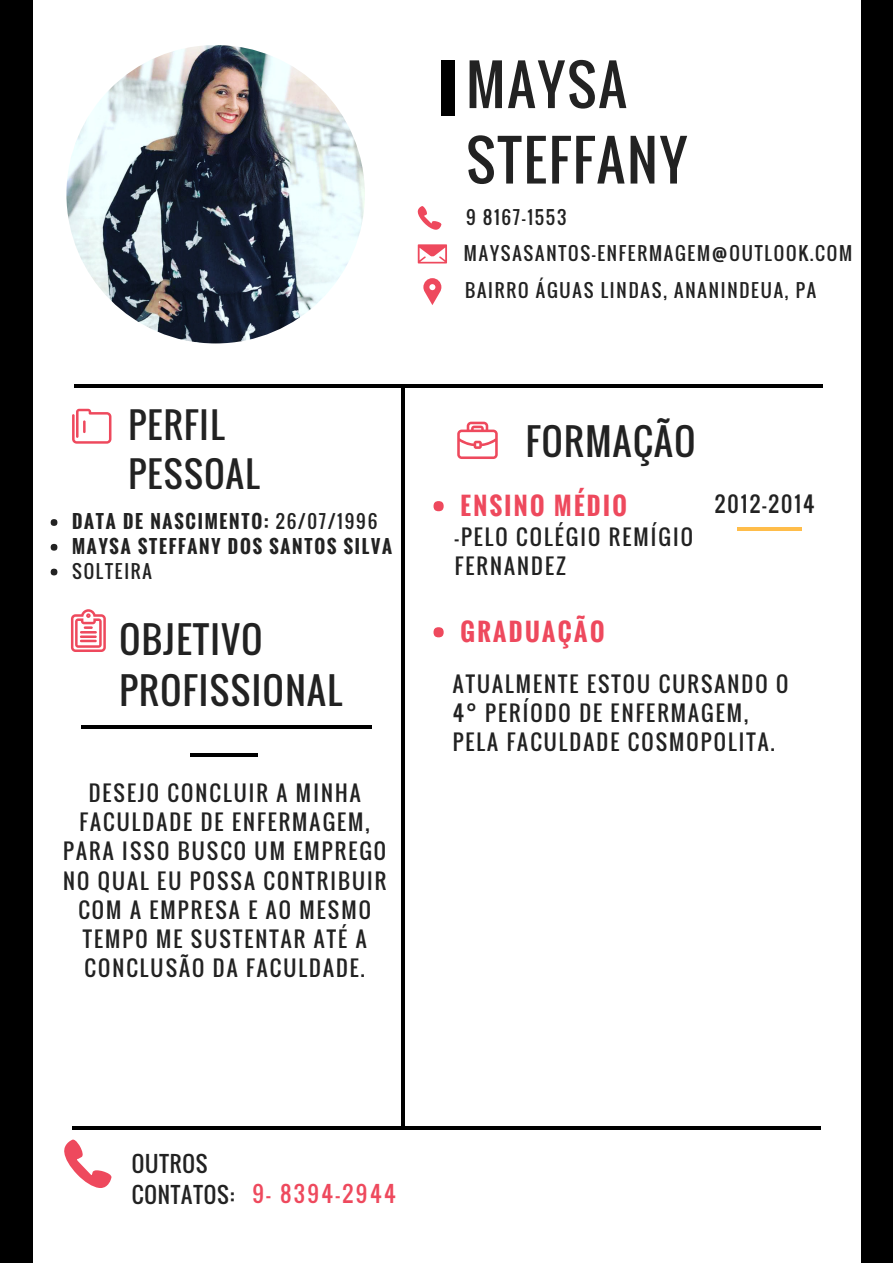
<style>
.page{position:relative;width:893px;height:1263px;background:#fff}
.page>*{position:absolute;margin:0;border:0;box-sizing:border-box;transform-origin:0 0}
.t1{font:54.6px/75.4px "Oswald";letter-spacing:.04em;color:#222}
.t2{font:36.3px/50.7px "Oswald";letter-spacing:.04em;color:#222}
.t3{font:35.1px/48.4px "Oswald";letter-spacing:.04em;color:#222}
.t4{font:700 24.3px "Oswald";letter-spacing:.1em;color:#ee495d}
.t5{font:21.75px/29.2px "Oswald";letter-spacing:.04em;color:#222}
.t6{font:21.15px/29.2px "Oswald";letter-spacing:.1em;color:#222}
.t7{font:18.15px/36.6px "Oswald";letter-spacing:.1em;color:#222}
.t8{font:700 18.15px/24.8px "Oswald";letter-spacing:.1em;color:#222}
.s1{font-weight:400}
.s2{color:#ee495d}
</style>
<div class="page">
<img style="left:66px;top:45px;width:299px;height:298px;border-radius:50%">
<div style="left:441px;top:61px;width:14px;height:55px;background:#000"></div>
<div style="left:51px;top:519px;width:6px;height:7px;background:#222;border-radius:50%"></div>
<div style="left:51px;top:544px;width:6px;height:7px;background:#222;border-radius:50%"></div>
<svg style="left:51px;top:569px;width:6px;height:6px"></svg>
<hr style="left:190px;top:753px;width:68px;height:4px;background:#000">
<svg style="left:72px;top:409px;width:39px;height:35px"></svg>
<svg style="left:71px;top:609px;width:35px;height:43px"></svg>
<svg style="left:457px;top:422px;width:41px;height:37px"></svg>
<svg style="left:418px;top:244px;width:29px;height:19px"></svg>
<svg style="left:418px;top:206px;width:23px;height:24px"></svg>
<svg style="left:423px;top:278px;width:18px;height:27px"></svg>
<hr style="left:75px;top:384px;width:748px;height:3px;background:#000">
<hr style="left:401px;top:386px;width:4px;height:740px;background:#000">
<hr style="left:72px;top:1126px;width:749px;height:3px;background:#000">
<hr style="left:82px;top:725px;width:290px;height:3px;background:#000">
<div style="left:433px;top:501px;width:11px;height:10px;background:#ee495d;border-radius:50%"></div>
<hr style="left:738px;top:527px;width:64px;height:3px;background:#ffbd4a">
<div style="left:433px;top:627px;width:11px;height:10px;background:#ee495d;border-radius:50%"></div>
<div style="left:0;top:0;width:33px;height:1263px;background:#000"></div>
<div style="left:861px;top:0;width:32px;height:1263px;background:#000"></div>
<svg style="left:64px;top:1139px;width:47px;height:49px"></svg>
<h3 class="t3" style="left:128px;top:400px;width:133px">PERFIL<br>PESSOAL</h3>
<p class="t8" style="left:72px;top:509px;width:322px">DATA DE NASCIMENTO: <span class="s1">26/07/1996<br></span>MAYSA STEFFANY DOS SANTOS SILVA</p>
<p class="t7" style="left:72px;top:552px;width:81px">SOLTEIRA</p>
<h2 class="t2" style="left:119px;top:614px;width:224px">OBJETIVO<br>PROFISSIONAL</h2>
<p class="t6" style="left:63px;top:777px;width:325px;text-align:center">DESEJO CONCLUIR A MINHA<br>FACULDADE DE ENFERMAGEM,<br>PARA ISSO BUSCO UM EMPREGO<br>NO QUAL EU POSSA CONTRIBUIR<br>COM A EMPRESA E AO MESMO<br>TEMPO ME SUSTENTAR ATÉ A<br>CONCLUSÃO DA FACULDADE.</p>
<h1 class="t1" style="left:466px;top:46px;width:222px">MAYSA<br>STEFFANY</h1>
<p class="t7" style="left:464px;top:199px;width:390px">9 8167-1553<br>MAYSASANTOS-ENFERMAGEM@OUTLOOK.COM<br>BAIRRO ÁGUAS LINDAS, ANANINDEUA, PA</p>
<h2 class="t2" style="left:526px;top:415px;width:171px">FORMAÇÃO</h2>
<p class="t4" style="left:460px;top:487px;width:168px">ENSINO MÉDIO</p>
<p class="t6" style="left:455px;top:522px;width:240px">-PELO COLÉGIO REMÍGIO<br>FERNANDEZ</p>
<p class="t6" style="left:715px;top:489px;width:101px">2012-2014</p>
<p class="t4" style="left:460px;top:613px;width:145px">GRADUAÇÃO</p>
<p class="t6" style="left:453px;top:668px;width:337px">ATUALMENTE ESTOU CURSANDO O<br>4° PERÍODO DE ENFERMAGEM,<br>PELA FACULDADE COSMOPOLITA.</p>
<p class="t5" style="left:132px;top:1149px;width:265px">OUTROS<br>CONTATOS: <span class="s2">9- 8394-2944</span></p>
</div>
